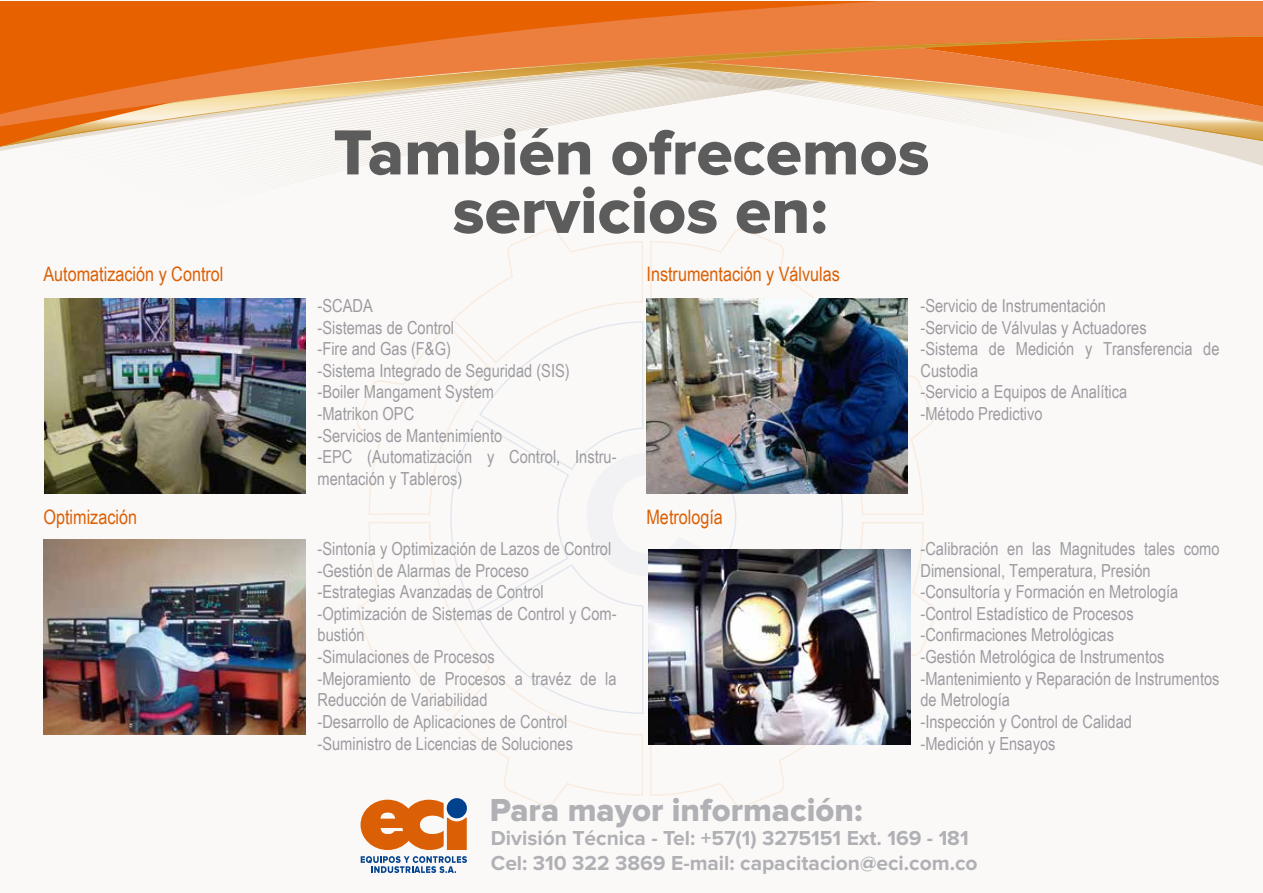
<style>
.page{position:relative;width:1263px;height:893px;background:#fbf9f8}
.page>*{position:absolute;margin:0;border:0;box-sizing:border-box;transform-origin:0 0}
.t1{font:66px/58.5px "Proxima Nova Extrabld";color:#5d5c5c;text-align:center}
.t2{font:33px "Proxima Nova Extrabld";color:#b0b0b5}
.t3{font:700 21px/25.2px "Proxima Nova";color:#b0b0b5}
.t4{font:19.95px "Arial Narrow";color:#db5f04}
.t5{font:18px/21.6px "Arial Narrow";color:#9c9ba0}
</style>
<div class="page">
<svg style="left:1142px;top:134px;width:121px;height:13px"></svg>
<svg style="left:0;top:134px;width:505px;height:26px"></svg>
<svg style="left:0;top:1px;width:1263px;height:133px"></svg>
<img style="left:45px;top:298px;width:260px;height:195px">
<img style="left:43px;top:540px;width:262px;height:195px">
<img style="left:356px;top:229px;width:581px;height:621px">
<svg style="left:361px;top:856px;width:106px;height:17px"></svg>
<div style="left:447px;top:798px;width:20px;height:20px;background:#00428d;border-radius:50%"></div>
<p class="t4" style="left:44px;top:259px;width:181px">Automatización y Control</p>
<p class="t4" style="left:44px;top:502px;width:95px">Optimización</p>
<h1 class="t1" style="left:333px;top:126px;width:598px">También ofrecemos servicios en:</h1>
<p class="t5" style="left:317px;top:294px;width:301px">-SCADA<br>-Sistemas de Control<br>-Fire and Gas (F&amp;G)<br>-Sistema Integrado de Seguridad (SIS)<br>-Boiler Mangament System<br>-Matrikon OPC<br>-Servicios de Mantenimiento<br>-EPC (Automatización y Control, Instru&shy;mentación y Tableros)</p>
<p class="t5" style="left:317px;top:537px;width:301px">-Sintonía y Optimización de Lazos de Control -Gestión de Alarmas de Proceso<br>-Estrategias Avanzadas de Control -Optimización de Sistemas de Control y Com&shy;bustión<br>-Simulaciones de Procesos<br>-Mejoramiento de Procesos a travéz de la Reducción de Variabilidad<br>-Desarrollo de Aplicaciones de Control -Suministro de Licencias de Soluciones</p>
<p class="t4" style="left:646px;top:259px;width:195px">Instrumentación y Válvulas</p>
<p class="t4" style="left:646px;top:502px;width:78px">Metrología</p>
<h2 class="t2" style="left:490px;top:795px;width:374px">Para mayor información:</h2>
<p class="t5" style="left:920px;top:294px;width:301px">-Servicio de Instrumentación<br>-Servicio de Válvulas y Actuadores<br>-Sistema de Medición y Transferencia de<br>Custodia<br>-Servicio a Equipos de Analítica<br>-Método Predictivo</p>
<p class="t5" style="left:920px;top:537px;width:301px">-Calibración en las Magnitudes tales como Dimensional, Temperatura, Presión -Consultoría y Formación en Metrología -Control Estadístico de Procesos -Confirmaciones Metrológicas<br>-Gestión Metrológica de Instrumentos -Mantenimiento y Reparación de Instrumentos de Metrología<br>-Inspección y Control de Calidad<br>-Medición y Ensayos</p>
<p class="t3" style="left:491px;top:826px;width:488px">División Técnica - Tel: +57(1) 3275151 Ext. 169 - 181<br>Cel: 310 322 3869 E-mail: capacitacion@eci.com.co</p>
</div>
